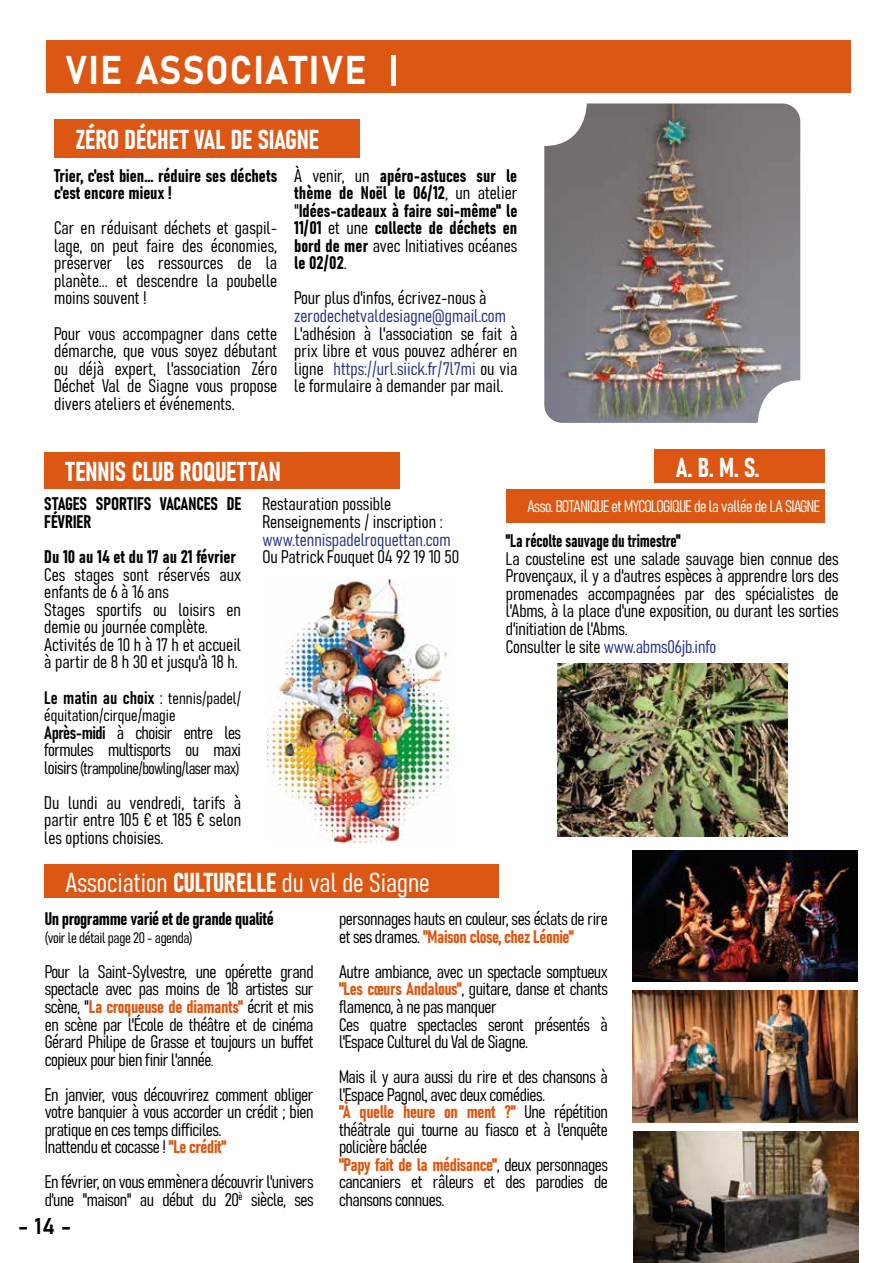
<style>
.page{position:relative;width:893px;height:1263px;background:#fff}
.page>*{position:absolute;margin:0;border:0;box-sizing:border-box;transform-origin:0 0}
.t1{font:39.6px "Bahnschrift";letter-spacing:.04em;color:#fff;scale:.91 1}
.t2{font:27px "Bahnschrift";color:#fff}
.t3{font:22.5px "Bahnschrift";color:#000}
.t4{font:18px/17.5px "Bahnschrift";letter-spacing:-.02em;color:#000;text-align:justify}
.t5{font:18px/17.5px "Bahnschrift";color:#000}
.t6{font:18px/17.5px "Bahnschrift";letter-spacing:-.02em;color:#000;scale:.9 1}
.t7{font:18px "Bahnschrift";color:#283583}
.t8{font:16.5px "Bahnschrift";letter-spacing:-.03em;color:#fff}
.t9{font:16.5px "Bahnschrift";letter-spacing:-.03em;color:#000}
.t10{font:16.5px "Bahnschrift";color:#000}
.t11{font:15px "Bahnschrift";letter-spacing:-.025em;color:#000}
.s1{color:#283583}
.s2{font-size:16.5px}
.s3{font-size:18px}
.s4{color:#dc5713}
.s5{font-size:15px}
</style>
<div class="page">
<div style="left:46px;top:40px;width:804px;height:53px;background:#dc5713"></div>
<div style="left:391px;top:55px;width:5px;height:31px;background:#fff"></div>
<div style="left:44px;top:864px;width:455px;height:34px;background:#dc5713"></div>
<div style="left:54px;top:119px;width:306px;height:38px;background:#dc5713"></div>
<img style="left:544px;top:103px;width:256px;height:320px">
<div style="left:655px;top:449px;width:170px;height:34px;background:#dc5713"></div>
<div style="left:506px;top:489px;width:319px;height:34px;background:#dc5713"></div>
<img style="left:557px;top:663px;width:231px;height:173px">
<div style="left:44px;top:452px;width:356px;height:37px;background:#dc5713"></div>
<img style="left:267px;top:580px;width:188px;height:262px">
<img style="left:633px;top:850px;width:225px;height:132px">
<img style="left:633px;top:990px;width:225px;height:132px">
<img style="left:633px;top:1131px;width:225px;height:132px">
<h1 class="t1" style="left:66px;top:40px;width:332px">VIE ASSOCIATIVE</h1>
<h2 class="t2" style="left:75px;top:119px;width:245px">ZÉRO DÉCHET VAL DE SIAGNE</h2>
<p class="t5" style="left:54px;top:165px;width:225px">Trier, c'est bien... réduire ses déchets c'est encore mieux !</p>
<p class="t4" style="left:54px;top:218px;width:225px">Car en réduisant déchets et gaspil&shy;lage, on peut faire des économies, préserver les ressources de la planète... et descendre la poubelle moins souvent !</p>
<p class="t4" style="left:54px;top:323px;width:225px">Pour vous accompagner dans cette démarche, que vous soyez débutant ou déjà expert, l'association Zéro Déchet Val de Siagne vous propose divers ateliers et événements.</p>
<p class="t4" style="left:294px;top:165px;width:225px">À venir, un apéro-astuces sur le thème de Noël le 06/12, un atelier "Idées-cadeaux à faire soi-même" le 11/01 et une collecte de déchets en bord de mer avec Initiatives océanes le 02/02.</p>
<p class="t5" style="left:294px;top:288px;width:194px">Pour plus d'infos, écrivez-nous à</p>
<p class="t7" style="left:294px;top:302px;width:213px">zerodechetvaldesiagne@gmail.com</p>
<p class="t4" style="left:294px;top:323px;width:225px">L'adhésion à l'association se fait à prix libre et vous pouvez adhérer en ligne <span class="s1">https://url.siick.fr/7l7mi</span> ou via le formulaire à demander par mail.</p>
<h2 class="t2" style="left:66px;top:451px;width:217px">TENNIS CLUB ROQUETTAN</h2>
<p class="t5" style="left:44px;top:494px;width:198px">STAGES SPORTIFS VACANCES DE<br>FÉVRIER</p>
<p class="t5" style="left:44px;top:547px;width:198px">Du 10 au 14 et du 17 au 21 février<br>Ces stages sont réservés aux enfants de 6 à 16 ans<br>Stages sportifs ou loisirs en demie ou journée complète.<br>Activités de 10 h à 17 h et accueil à partir de 8 h 30 et jusqu'à 18 h.</p>
<p class="t5" style="left:44px;top:687px;width:198px">Le matin au choix : <span class="s2">tennis/padel/</span></p>
<p class="t10" style="left:44px;top:703px;width:133px">équitation/cirque/magie</p>
<p class="t4" style="left:44px;top:722px;width:198px">Après-midi à choisir entre les formules multisports ou maxi</p>
<p class="t9" style="left:44px;top:755px;width:197px"><span class="s3">loisirs</span> (trampoline/bowling/laser max)</p>
<p class="t4" style="left:44px;top:792px;width:198px">Du lundi au vendredi, tarifs à partir entre 105 € et 185 € selon les options choisies.</p>
<p class="t5" style="left:262px;top:494px;width:182px">Restauration possible<br>Renseignements / inscription :</p>
<p class="t7" style="left:262px;top:525px;width:190px">www.tennispadelroquettan.com</p>
<p class="t5" style="left:262px;top:547px;width:198px">Ou Patrick Fouquet 04 92 19 10 50</p>
<h2 class="t2" style="left:676px;top:447px;width:85px">A. B. M. S.</h2>
<p class="t8" style="left:527px;top:494px;width:294px">Asso. BOTANIQUE et MYCOLOGIQUE de la vallée de LA SIAGNE</p>
<p class="t6" style="left:506px;top:531px;width:371px">"La récolte sauvage du trimestre"<br>La cousteline est une salade sauvage bien connue des Provençaux, il y a d'autres espèces à apprendre lors des promenades accompagnées par des spécialistes de l'Abms, à la place d'une exposition, ou durant les sorties d'initiation de l'Abms.<br>Consulter le site <span class="s1">www.abms06jb.info</span></p>
<h2 class="t2" style="left:66px;top:862px;width:366px">Association CULTURELLE du val de Siagne</h2>
<p class="t4" style="left:45px;top:909px;width:230px">Un programme varié et de grande qualité</p>
<p class="t11" style="left:45px;top:926px;width:149px">(voir le détail page 20 - agenda)</p>
<p class="t4" style="left:45px;top:961px;width:270px">Pour la Saint-Sylvestre, une opérette grand spectacle avec pas moins de 18 artistes sur scène, "<span class="s4">La croqueuse de diamants"</span> écrit et mis en scène par l'École de théâtre et de cinéma Gérard Philipe de Grasse et toujours un buffet copieux pour bien finir l'année<span class="s5">.</span></p>
<p class="t4" style="left:45px;top:1084px;width:270px;text-align:left">En janvier, vous découvrirez comment obliger votre banquier à vous accorder un crédit ; bien pratique en ces temps difficiles.<br>Inattendu et cocasse ! <span class="s4">"Le crédit"</span></p>
<p class="t4" style="left:45px;top:1172px;width:270px">En février, on vous emmènera découvrir l'univers d'une "maison" au début du 20<sup>è</sup> siècle, ses</p>
<p class="t4" style="left:339px;top:909px;width:270px">personnages hauts en couleur, ses éclats de rire et ses drames. <span class="s4">"Maison close, chez Léonie"</span></p>
<p class="t4" style="left:339px;top:961px;width:270px;text-align:left">Autre ambiance, avec un spectacle somptueux <span class="s4">"Les cœurs Andalous"</span>, guitare, danse et chants flamenco, à ne pas manquer<br>Ces quatre spectacles seront présentés à l'Espace Culturel du Val de Siagne.</p>
<p class="t4" style="left:339px;top:1067px;width:270px;text-align:left">Mais il y aura aussi du rire et des chansons à l'Espace Pagnol, avec deux comédies.<br><span class="s4">"À quelle heure on ment ?"</span> Une répétition théâtrale qui tourne au fiasco et à l'enquête policière bâclée<br><span class="s4">"Papy fait de la médisance"</span>, deux personnages cancaniers et râleurs et des parodies de chansons connues.</p>
<p class="t3" style="left:18px;top:1209px;width:55px">- 14 -</p>
</div>
